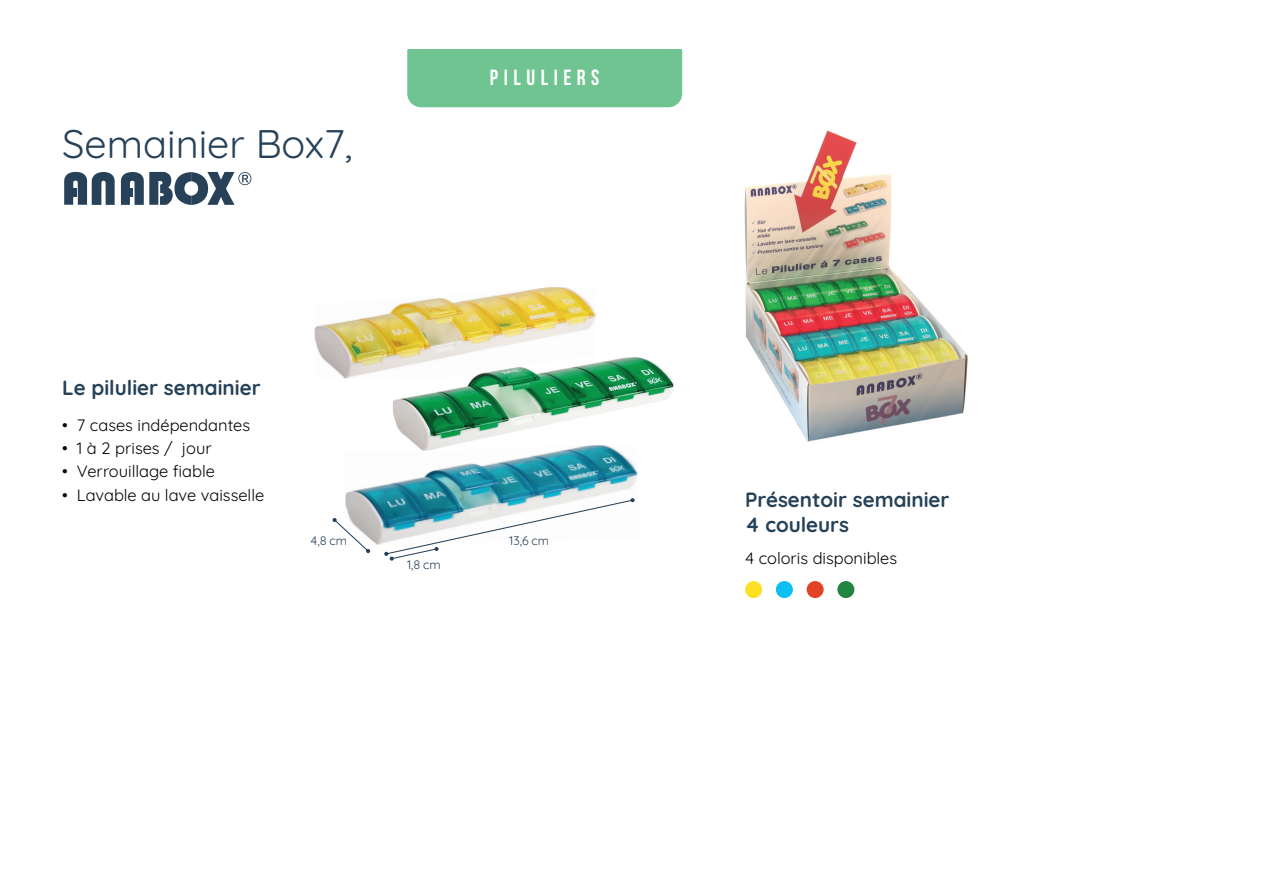
<style>
.page{position:relative;width:1263px;height:893px;background:#fff}
.page>*{position:absolute;margin:0;border:0;box-sizing:border-box;transform-origin:0 0}
.t1{font:39.9px "Quicksand";color:#264158}
.t2{font:700 22.05px "Bebas Neue";letter-spacing:.25em;color:#fff}
.t3{font:700 20.55px/24.8px "Quicksand";color:#264158}
.t4{font:16.5px "Quicksand";color:#040503}
.t5{font:12.3px "Quicksand";color:#264158}
</style>
<div class="page">
<div style="left:407px;top:50px;width:275px;height:57px;background:#6fc492"></div>
<img style="left:744px;top:130px;width:224px;height:312px">
<svg style="left:64px;top:172px;width:51px;height:33px"></svg>
<svg style="left:121px;top:172px;width:130px;height:33px"></svg>
<div style="left:745px;top:581px;width:17px;height:17px;background:#fbe023;border-radius:50%"></div>
<div style="left:776px;top:581px;width:17px;height:17px;background:#0dbff2;border-radius:50%"></div>
<div style="left:807px;top:581px;width:17px;height:17px;background:#e24225;border-radius:50%"></div>
<div style="left:837px;top:581px;width:17px;height:17px;background:#21843f;border-radius:50%"></div>
<img style="left:314px;top:287px;width:282px;height:92px">
<img style="left:345px;top:451px;width:293px;height:94px">
<img style="left:393px;top:357px;width:280px;height:94px">
<svg style="left:332px;top:518px;width:38px;height:35px"></svg>
<svg style="left:384px;top:498px;width:251px;height:63px"></svg>
<h1 class="t1" style="left:62px;top:113px;width:292px">Semainier Box7,</h1>
<p class="t3" style="left:62px;top:373px;width:200px">Le pilulier semainier</p>
<p class="t4" style="left:62px;top:412px;width:189px">• 7 cases indépendantes</p>
<p class="t4" style="left:62px;top:435px;width:151px">• 1 à 2 prises / jour</p>
<p class="t4" style="left:62px;top:459px;width:154px">• Verrouillage fiable</p>
<p class="t4" style="left:62px;top:482px;width:203px">• Lavable au lave vaisselle</p>
<h2 class="t2" style="left:490px;top:65px;width:111px">PILULIERS</h2>
<p class="t5" style="left:311px;top:531px;width:38px">4,8 cm</p>
<p class="t5" style="left:509px;top:531px;width:41px">13,6 cm</p>
<p class="t5" style="left:407px;top:555px;width:35px">1,8 cm</p>
<p class="t3" style="left:745px;top:486px;width:206px">Présentoir semainier<br>4 couleurs</p>
<p class="t4" style="left:745px;top:546px;width:154px">4 coloris disponibles</p>
</div>
